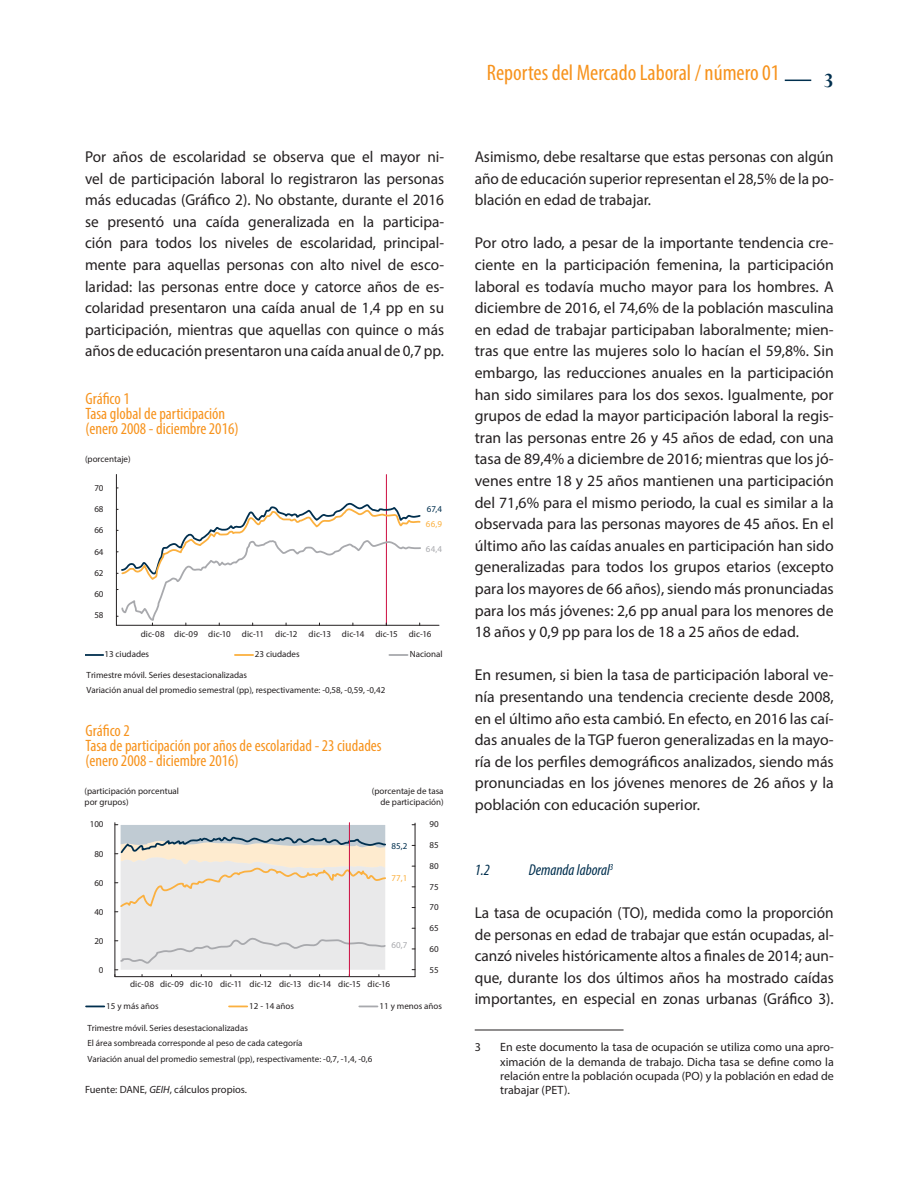
<style>
.page{position:relative;width:918px;height:1188px;background:#fff}
.page>*{position:absolute;margin:0;border:0;box-sizing:border-box;transform-origin:0 0}
.t1{font:condensed 22.5px "Myriad Pro";color:#f7931d}
.t2{font:700 22.5px "Perpetua";color:#002f4e}
.titulo_grafico{font:condensed 16.5px "Myriad Pro";color:#f7931d}
.Corrido{font:15.75px/21.6px "Myriad Pro";color:#231f20;text-align:justify}
.subtitulos_A{font:italic condensed 15.75px "Myriad Pro";color:#002f4e}
.pie_de_página{font:12px/14.4px "Myriad Pro";color:#231f20;text-align:justify}
.pie_grafica{font:10.5px "Myriad Pro";color:#231f20}
.t3{font:9px/15.3px "Myriad Pro";color:#231f20}
.t4{font:9px "Myriad Pro";color:#002f4e}
.t5{font:9px "Myriad Pro";color:#a8a9ad}
.t6{font:9px "Myriad Pro";color:#fbb03f}
.s1{font-style:italic}
</style>
<div class="page">
<svg style="left:785px;top:80px;width:26px;height:1px"></svg>
<hr style="left:475px;top:1030px;width:149px;height:1px;background:#231f20">
<hr style="left:386px;top:475px;width:1px;height:150px;background:#cd0d40">
<svg style="left:85px;top:654px;width:18px;height:2px"></svg>
<svg style="left:235px;top:654px;width:18px;height:2px"></svg>
<svg style="left:389px;top:654px;width:19px;height:2px"></svg>
<svg style="left:117px;top:502px;width:305px;height:123px"></svg>
<hr style="left:116px;top:625px;width:323px;height:1px;background:#231f20">
<hr style="left:116px;top:474px;width:1px;height:151px;background:#231f20">
<hr style="left:415px;top:823px;width:1px;height:154px;background:#231f20">
<hr style="left:115px;top:823px;width:1px;height:153px;background:#231f20">
<hr style="left:115px;top:976px;width:300px;height:1px;background:#231f20">
<svg style="left:115px;top:824px;width:272px;height:153px;background:#e3e1de"></svg>
<svg style="left:86px;top:1006px;width:18px;height:1px"></svg>
<svg style="left:229px;top:1006px;width:18px;height:1px"></svg>
<svg style="left:359px;top:1006px;width:19px;height:1px"></svg>
<hr style="left:349px;top:823px;width:1px;height:153px;background:#cd0d40">
<h1 class="t1" style="left:487px;top:59px;width:294px">Reportes del Mercado Laboral / número 01</h1>
<p class="t2" style="left:824px;top:66px;width:12px">3</p>
<p class="Corrido" style="left:85px;top:146px;width:361px">Por años de escolaridad se observa que el mayor ni&shy;vel de participación laboral lo registraron las personas más educadas (Gráfico 2). No obstante, durante el 2016 se presentó una caída generalizada en la participa&shy;ción para todos los niveles de escolaridad, principal&shy;mente para aquellas personas con alto nivel de esco&shy;laridad: las personas entre doce y catorce años de es&shy;colaridad presentaron una caída anual de 1,4 pp en su participación, mientras que aquellas con quince o más años de educación presentaron una caída anual de 0,7 pp.</p>
<p class="Corrido" style="left:475px;top:146px;width:361px">Asimismo, debe resaltarse que estas personas con algún año de educación superior representan el 28,5% de la po&shy;blación en edad de trabajar.</p>
<p class="Corrido" style="left:475px;top:232px;width:361px">Por otro lado, a pesar de la importante tendencia cre&shy;ciente en la participación femenina, la participación laboral es todavía mucho mayor para los hombres. A diciembre de 2016, el 74,6% de la población masculina en edad de trabajar participaban laboralmente; mien&shy;tras que entre las mujeres solo lo hacían el 59,8%. Sin embargo, las reducciones anuales en la participación han sido similares para los dos sexos. Igualmente, por grupos de edad la mayor participación laboral la regis&shy;tran las personas entre 26 y 45 años de edad, con una tasa de 89,4% a diciembre de 2016; mientras que los jó&shy;venes entre 18 y 25 años mantienen una participación del 71,6% para el mismo periodo, la cual es similar a la observada para las personas mayores de 45 años. En el último año las caídas anuales en participación han sido generalizadas para todos los grupos etarios (excepto para los mayores de 66 años), siendo más pronunciadas para los más jóvenes: 2,6 pp anual para los menores de 18 años y 0,9 pp para los de 18 a 25 años de edad.</p>
<p class="Corrido" style="left:475px;top:664px;width:361px">En resumen, si bien la tasa de participación laboral ve&shy;nía presentando una tendencia creciente desde 2008, en el último año esta cambió. En efecto, en 2016 las caí&shy;das anuales de la TGP fueron generalizadas en la mayo&shy;ría de los perfiles demográficos analizados, siendo más pronunciadas en los jóvenes menores de 26 años y la población con educación superior.</p>
<p class="titulo_grafico" style="left:85px;top:388px;width:46px">Gráfico 1</p>
<p class="titulo_grafico" style="left:85px;top:403px;width:141px">Tasa global de participación</p>
<p class="titulo_grafico" style="left:85px;top:418px;width:155px">(enero 2008 - diciembre 2016)</p>
<p class="t3" style="left:85px;top:451px;width:47px">(porcentaje)</p>
<p class="t3" style="left:94px;top:480px;width:11px">70</p>
<p class="t4" style="left:427px;top:504px;width:17px">67,4</p>
<p class="t5" style="left:426px;top:544px;width:18px">64,4</p>
<p class="t3" style="left:94px;top:501px;width:11px">68</p>
<p class="t6" style="left:426px;top:518px;width:18px">66,9</p>
<p class="t3" style="left:94px;top:523px;width:11px">66</p>
<p class="t3" style="left:94px;top:544px;width:11px">64</p>
<p class="t3" style="left:94px;top:565px;width:11px">62</p>
<p class="t3" style="left:94px;top:586px;width:11px">60</p>
<p class="t3" style="left:94px;top:607px;width:11px">58</p>
<p class="t3" style="left:141px;top:626px;width:292px">dic-08 dic-09 dic-10 dic-11 dic-12 dic-13 dic-14 dic-15 dic-16</p>
<p class="t3" style="left:104px;top:646px;width:46px">13 ciudades</p>
<p class="t3" style="left:255px;top:646px;width:46px">23 ciudades</p>
<p class="t3" style="left:410px;top:646px;width:34px">Nacional</p>
<p class="t3" style="left:87px;top:667px;width:300px">Trimestre móvil. Series desestacionalizadas<br>Variación anual del promedio semestral (pp), respectivamente: -0,58, -0,59, -0,42</p>
<p class="titulo_grafico" style="left:86px;top:721px;width:46px">Gráfico 2</p>
<p class="titulo_grafico" style="left:86px;top:736px;width:298px">Tasa de participación por años de escolaridad - 23 ciudades</p>
<p class="titulo_grafico" style="left:86px;top:751px;width:155px">(enero 2008 - diciembre 2016)</p>
<p class="t3" style="left:85px;top:786px;width:96px;line-height:10.8px">(participación porcentual por grupos)</p>
<p class="t3" style="left:372px;top:786px;width:73px;line-height:10.8px;text-align:right">(porcentaje de tasa de participación)</p>
<p class="t3" style="left:90px;top:817px;width:15px">100</p>
<p class="t3" style="left:430px;top:816px;width:11px">90</p>
<p class="t3" style="left:94px;top:846px;width:11px">80</p>
<p class="t3" style="left:94px;top:875px;width:11px">60</p>
<p class="t4" style="left:392px;top:840px;width:17px">85,2</p>
<p class="t6" style="left:392px;top:873px;width:17px">77,1</p>
<p class="t3" style="left:430px;top:837px;width:11px">85</p>
<p class="t3" style="left:430px;top:858px;width:11px">80</p>
<p class="t3" style="left:430px;top:879px;width:11px">75</p>
<p class="t3" style="left:94px;top:904px;width:11px">40</p>
<p class="t3" style="left:430px;top:900px;width:11px">70</p>
<p class="t3" style="left:430px;top:920px;width:11px">65</p>
<p class="t3" style="left:94px;top:933px;width:11px">20</p>
<p class="t5" style="left:392px;top:940px;width:17px">60,7</p>
<p class="t3" style="left:430px;top:941px;width:11px">60</p>
<p class="t3" style="left:99px;top:962px;width:6px">0</p>
<p class="t3" style="left:430px;top:962px;width:11px">55</p>
<p class="t3" style="left:130px;top:976px;width:262px">dic-08 dic-09 dic-10 dic-11 dic-12 dic-13 dic-14 dic-15 dic-16</p>
<p class="t3" style="left:106px;top:998px;width:54px">15 y más años</p>
<p class="t3" style="left:249px;top:998px;width:46px">12 - 14 años</p>
<p class="t3" style="left:380px;top:998px;width:64px">11 y menos años</p>
<p class="t3" style="left:87px;top:1020px;width:286px">Trimestre móvil. Series desestacionalizadas<br>El área sombreada corresponde al peso de cada categoría<br>Variación anual del promedio semestral (pp), respectivamente: -0,7, -1,4, -0,6</p>
<p class="subtitulos_A" style="left:475px;top:860px;width:17px">1.2</p>
<p class="subtitulos_A" style="left:529px;top:860px;width:86px">Demanda laboral<sup>3</sup></p>
<p class="Corrido" style="left:475px;top:902px;width:361px">La tasa de ocupación (TO), medida como la proporción de personas en edad de trabajar que están ocupadas, al&shy;canzó niveles históricamente altos a finales de 2014; aun&shy;que, durante los dos últimos años ha mostrado caídas importantes, en especial en zonas urbanas (Gráfico 3).</p>
<p class="pie_de_página" style="left:475px;top:1040px;width:8px">3</p>
<p class="pie_de_página" style="left:500px;top:1040px;width:335px">En este documento la tasa de ocupación se utiliza como una apro&shy;ximación de la demanda de trabajo. Dicha tasa se define como la relación entre la población ocupada (PO) y la población en edad de</p>
<p class="pie_grafica" style="left:85px;top:1083px;width:164px">Fuente: DANE, <span class="s1">GEIH</span>, cálculos propios.</p>
<p class="pie_de_página" style="left:500px;top:1083px;width:71px">trabajar (PET).</p>
</div>
